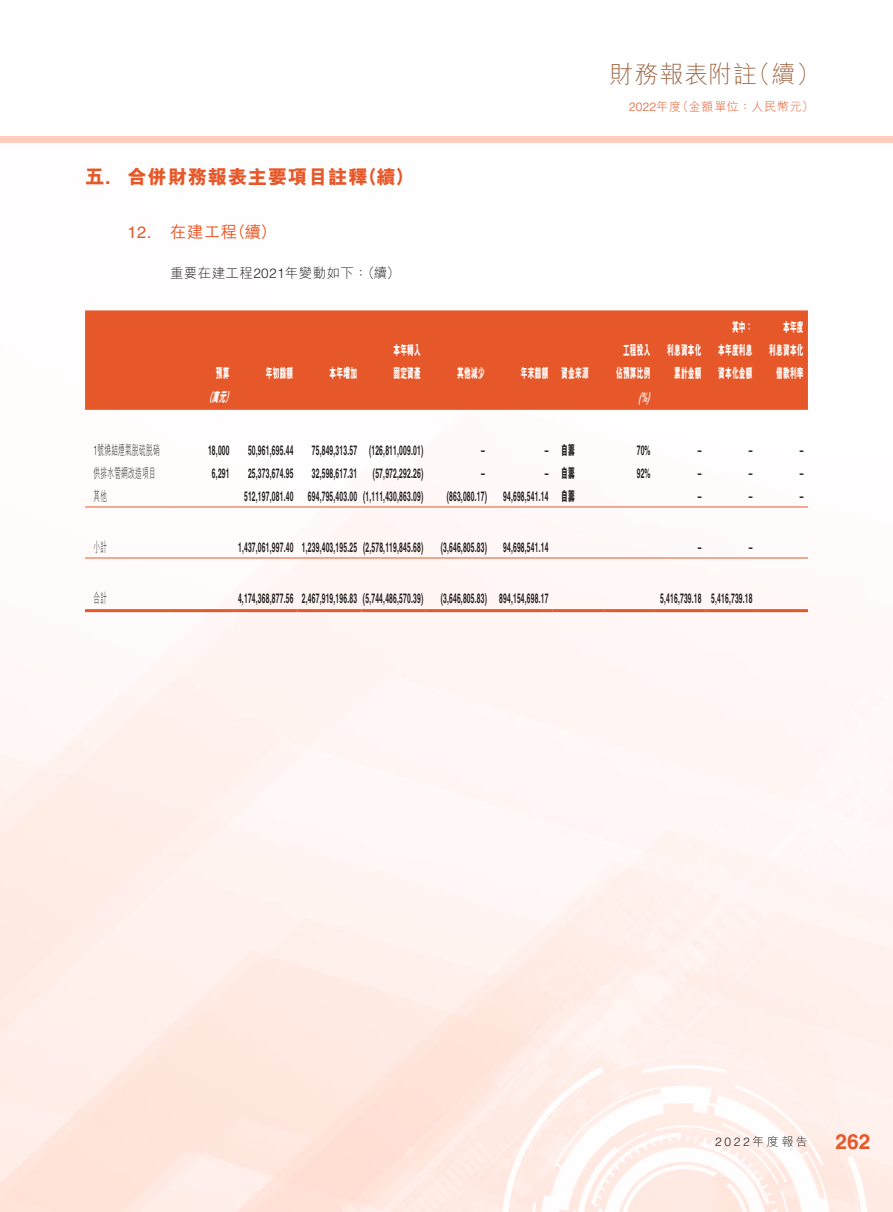
<style>
.page{position:relative;width:893px;height:1212px;background:#fff}
.page>*{position:absolute;margin:0;border:0;box-sizing:border-box;transform-origin:0 0}
.t1{font:300 24px "M Hei HK";letter-spacing:.035em;color:#9f6a49}
.t2{font:700 21px "Helvetica LT Std";color:#e65829}
.t3{font:800 19.5px "M Hei HK";letter-spacing:.03em;color:#e65829}
.t4{font:500 16.5px "M Hei HK";color:#e65829}
.t5{font:16.5px "Helvetica LT Std";color:#e65829}
.t6{font:700 13.5px "Helvetica LT Std";letter-spacing:.03em;color:#231f20;scale:.5 1}
.t7{font:800 13.5px/23.2px "M Hei HK";letter-spacing:.03em;color:#fff;text-align:center;scale:.5 1}
.t8{font:300 13.5px "M Hei HK";letter-spacing:.03em;color:#231f20;scale:.5 1}
.t9{font:300 13.5px "M Hei HK";letter-spacing:.03em;color:#231f20}
.t10{font:800 13.5px "M Hei HK";color:#231f20;scale:.5 1}
.t11{font:italic 800 13.5px "M Hei HK";color:#fff;scale:.5 1}
.t12{font:italic 700 13.5px "Helvetica LT Std";color:#fff;scale:.5 1}
.t13{font:300 12px "M Hei HK";letter-spacing:.065em;color:#e65829}
.t14{font:300 12px "Helvetica LT Std";color:#231f20}
.t15{font:300 12px "Helvetica LT Std";color:#e65829}
.s1{font-family:"M Hei HK"}
.s2{font-family:"Helvetica LT Std";font-weight:700}
.s3{font-family:"Helvetica LT Std"}
</style>
<div class="page">
<div style="left:0;top:136px;width:893px;height:6px;background:#ffcdbc"></div>
<div style="left:85px;top:310px;width:723px;height:100px;background:#e65829"></div>
<hr style="left:85px;top:507px;width:85px;height:1px;background:#e65829">
<hr style="left:170px;top:507px;width:64px;height:1px;background:#e65829">
<hr style="left:234px;top:507px;width:64px;height:1px;background:#e65829">
<hr style="left:298px;top:507px;width:63px;height:1px;background:#e65829">
<hr style="left:361px;top:507px;width:64px;height:1px;background:#e65829">
<hr style="left:425px;top:507px;width:64px;height:1px;background:#e65829">
<hr style="left:489px;top:507px;width:64px;height:1px;background:#e65829">
<hr style="left:553px;top:507px;width:51px;height:1px;background:#e65829">
<hr style="left:604px;top:507px;width:51px;height:1px;background:#e65829">
<hr style="left:655px;top:507px;width:51px;height:1px;background:#e65829">
<hr style="left:706px;top:507px;width:51px;height:1px;background:#e65829">
<hr style="left:757px;top:507px;width:51px;height:1px;background:#e65829">
<hr style="left:85px;top:558px;width:85px;height:1px;background:#e65829">
<hr style="left:170px;top:558px;width:64px;height:1px;background:#e65829">
<hr style="left:234px;top:558px;width:64px;height:1px;background:#e65829">
<hr style="left:298px;top:558px;width:63px;height:1px;background:#e65829">
<hr style="left:361px;top:558px;width:64px;height:1px;background:#e65829">
<hr style="left:425px;top:558px;width:64px;height:1px;background:#e65829">
<hr style="left:489px;top:558px;width:64px;height:1px;background:#e65829">
<hr style="left:553px;top:558px;width:51px;height:1px;background:#e65829">
<hr style="left:604px;top:558px;width:51px;height:1px;background:#e65829">
<hr style="left:655px;top:558px;width:51px;height:1px;background:#e65829">
<hr style="left:706px;top:558px;width:51px;height:1px;background:#e65829">
<hr style="left:757px;top:558px;width:51px;height:1px;background:#e65829">
<hr style="left:85px;top:609px;width:85px;height:3px;background:#e65829">
<hr style="left:170px;top:609px;width:64px;height:3px;background:#e65829">
<hr style="left:234px;top:609px;width:64px;height:3px;background:#e65829">
<hr style="left:298px;top:609px;width:63px;height:3px;background:#e65829">
<hr style="left:361px;top:609px;width:64px;height:3px;background:#e65829">
<hr style="left:425px;top:609px;width:64px;height:3px;background:#e65829">
<hr style="left:489px;top:609px;width:64px;height:3px;background:#e65829">
<hr style="left:553px;top:609px;width:51px;height:3px;background:#e65829">
<hr style="left:604px;top:609px;width:51px;height:3px;background:#e65829">
<hr style="left:655px;top:609px;width:51px;height:3px;background:#e65829">
<hr style="left:706px;top:609px;width:51px;height:3px;background:#e65829">
<hr style="left:757px;top:609px;width:51px;height:3px;background:#e65829">
<h1 class="t1" style="left:747px;top:62px;width:75px">（續(</h1>
<h1 class="t1" style="left:609px;top:62px;width:149px">財務報表附註</h1>
<p class="t13" style="left:677px;top:100px;width:139px">（金額單位：人民幣元(</p>
<p class="t15" style="left:629px;top:99px;width:54px">2022<span class="s1">年度</span></p>
<h3 class="t3" style="left:85px;top:167px;width:27px">五<span class="s2">.</span></h3>
<h3 class="t3" style="left:359px;top:167px;width:57px">（續(</h3>
<h3 class="t3" style="left:128px;top:167px;width:242px">合併財務報表主要項目註釋</h3>
<p class="t5" style="left:128px;top:223px;width:25px">12.</p>
<p class="t4" style="left:170px;top:220px;width:69px">在建工程</p>
<p class="t4" style="left:229px;top:220px;width:49px">（續(</p>
<p class="t9" style="left:170px;top:266px;width:231px">重要在建工程<span class="s3">2021</span>年變動如下（：續(</p>
<p class="t7" style="left:216px;top:362px;width:29px">預算</p>
<p class="t7" style="left:266px;top:362px;width:57px">年初餘額</p>
<p class="t7" style="left:330px;top:362px;width:57px">本年增加</p>
<p class="t7" style="left:393px;top:338px;width:57px">本年轉入</p>
<p class="t7" style="left:393px;top:362px;width:57px">固定資產</p>
<p class="t7" style="left:457px;top:362px;width:57px">其他減少</p>
<p class="t7" style="left:521px;top:362px;width:57px">年末餘額</p>
<p class="t7" style="left:561px;top:362px;width:57px">資金來源</p>
<p class="t7" style="left:616px;top:338px;width:71px">工程投入佔預算比例</p>
<p class="t7" style="left:667px;top:338px;width:71px">利息資本化累計金額</p>
<p class="t7" style="left:718px;top:315px;width:71px;text-align:justify;text-indent:14px">其中：本年度利息資本化金額</p>
<p class="t7" style="left:769px;top:315px;width:71px;text-align:right">本年度<br>利息資本化借款利率</p>
<p class="t11" style="left:205px;top:390px;width:22px">（</p>
<p class="t11" style="left:225px;top:390px;width:22px">(</p>
<p class="t11" style="left:212px;top:390px;width:36px">萬元</p>
<p class="t12" style="left:638px;top:389px;width:32px">(%)</p>
<p class="t8" style="left:94px;top:443px;width:134px"><span class="s3">1</span>號燒結煙氣脫硫脫硝</p>
<p class="t6" style="left:208px;top:442px;width:45px">18,000</p>
<p class="t6" style="left:248px;top:442px;width:92px">50,961,695.44</p>
<p class="t6" style="left:312px;top:442px;width:92px">75,849,313.57</p>
<p class="t6" style="left:369px;top:442px;width:110px">(126,811,009.01)</p>
<p class="t6" style="left:481px;top:442px;width:9px">–</p>
<p class="t6" style="left:545px;top:442px;width:9px">–</p>
<p class="t10" style="left:561px;top:443px;width:29px">自籌</p>
<p class="t6" style="left:637px;top:442px;width:29px">70%</p>
<p class="t6" style="left:698px;top:442px;width:9px">–</p>
<p class="t6" style="left:749px;top:442px;width:9px">–</p>
<p class="t6" style="left:800px;top:442px;width:9px">–</p>
<p class="t8" style="left:94px;top:466px;width:126px">供排水管網改造項目</p>
<p class="t6" style="left:212px;top:465px;width:37px">6,291</p>
<p class="t6" style="left:248px;top:465px;width:92px">25,373,674.95</p>
<p class="t6" style="left:312px;top:465px;width:92px">32,598,617.31</p>
<p class="t6" style="left:373px;top:465px;width:102px">(57,972,292.26)</p>
<p class="t6" style="left:481px;top:465px;width:9px">–</p>
<p class="t6" style="left:545px;top:465px;width:9px">–</p>
<p class="t10" style="left:561px;top:466px;width:29px">自籌</p>
<p class="t6" style="left:637px;top:465px;width:29px">92%</p>
<p class="t6" style="left:698px;top:465px;width:9px">–</p>
<p class="t6" style="left:749px;top:465px;width:9px">–</p>
<p class="t6" style="left:800px;top:465px;width:9px">–</p>
<p class="t8" style="left:94px;top:489px;width:29px">其他</p>
<p class="t6" style="left:244px;top:488px;width:100px">512,197,081.40</p>
<p class="t6" style="left:308px;top:488px;width:232px">694,795,403.00 (1,111,430,863.09)</p>
<p class="t6" style="left:447px;top:488px;width:82px">(863,080.17)</p>
<p class="t6" style="left:503px;top:488px;width:92px">94,698,541.14</p>
<p class="t10" style="left:561px;top:489px;width:29px">自籌</p>
<p class="t6" style="left:698px;top:488px;width:9px">–</p>
<p class="t6" style="left:749px;top:488px;width:9px">–</p>
<p class="t6" style="left:800px;top:488px;width:9px">–</p>
<p class="t8" style="left:94px;top:540px;width:29px">小計</p>
<p class="t6" style="left:238px;top:539px;width:112px">1,437,061,997.40</p>
<p class="t6" style="left:302px;top:539px;width:244px">1,239,403,195.25 )2,578,119,845.68(</p>
<p class="t6" style="left:441px;top:539px;width:94px">)3,646,805.83(</p>
<p class="t6" style="left:503px;top:539px;width:92px">94,698,541.14</p>
<p class="t6" style="left:698px;top:539px;width:9px">–</p>
<p class="t6" style="left:749px;top:539px;width:9px">–</p>
<p class="t8" style="left:94px;top:591px;width:29px">合計</p>
<p class="t6" style="left:238px;top:590px;width:112px">4,174,368,877.56</p>
<p class="t6" style="left:302px;top:590px;width:244px">2,467,919,196.83 )5,744,486,570.39(</p>
<p class="t6" style="left:441px;top:590px;width:94px">)3,646,805.83(</p>
<p class="t6" style="left:499px;top:590px;width:100px">894,154,698.17</p>
<p class="t6" style="left:660px;top:590px;width:84px">5,416,739.18</p>
<p class="t6" style="left:711px;top:590px;width:84px">5,416,739.18</p>
<p class="t14" style="left:715px;top:1134px;width:94px">2022<span class="s1">年度報告</span></p>
<h2 class="t2" style="left:836px;top:1129px;width:37px">262</h2>
</div>
